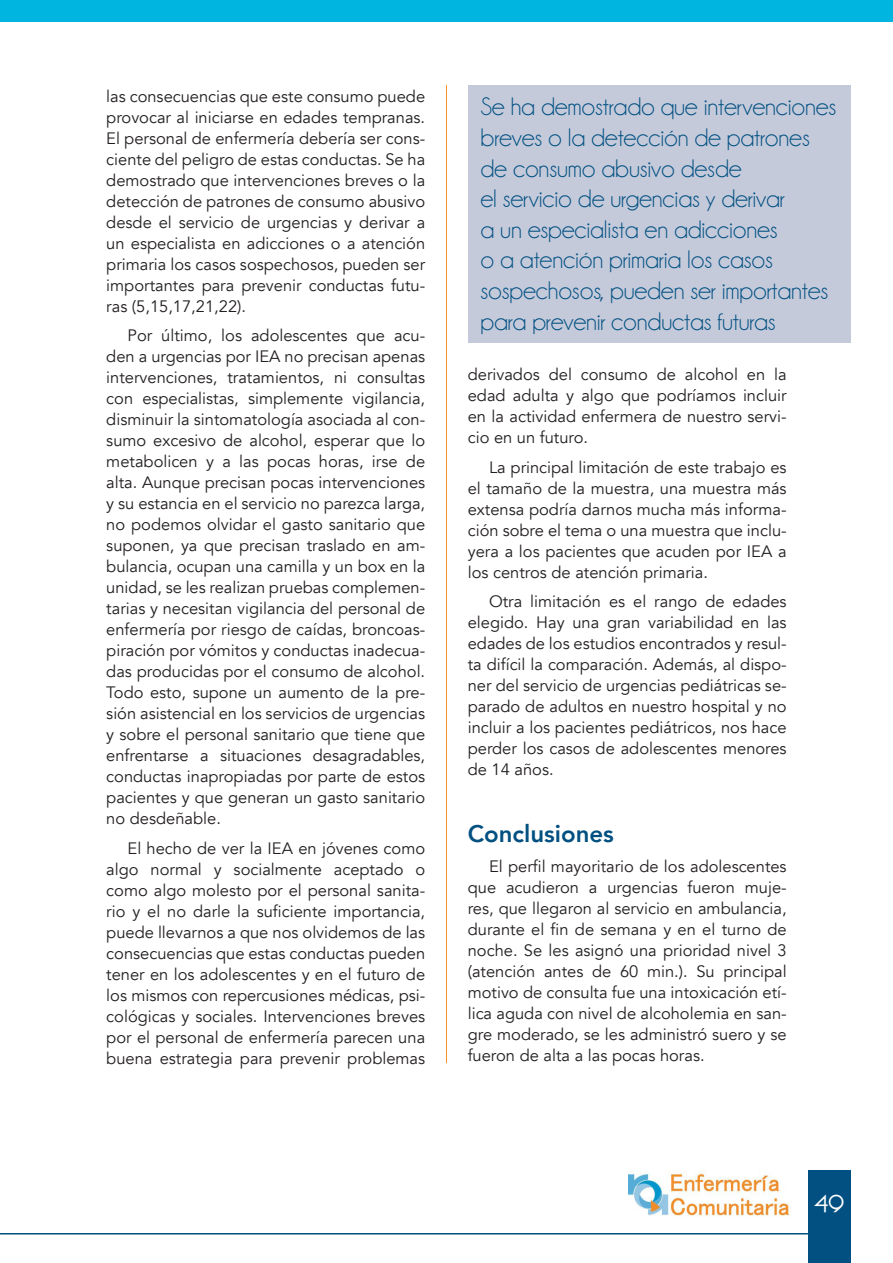
<style>
.page{position:relative;width:893px;height:1263px;background:#fff}
.page>*{position:absolute;margin:0;border:0;box-sizing:border-box;transform-origin:0 0}
.t1{font:25.5px/30.6px "Champagne&Limousines";letter-spacing:-.01em;color:#015081}
._6__Epígrafe_nivel_1{font:800 24px "Avenir";color:#015081}
.t2{font:24px "Vonique 92";color:#fff}
._7__Texto_corrido{font:16.5px/21px "Avenir";color:#231f20;text-align:justify}
</style>
<div class="page">
<img style="left:628px;top:1170px;width:162px;height:46px">
<div style="left:808px;top:1170px;width:42px;height:93px;background:#015081"></div>
<hr style="left:0;top:1233px;width:808px;height:1px;background:#015081">
<div style="left:0;top:0;width:893px;height:21px;background:#00b5e0"></div>
<hr style="left:446px;top:85px;width:1px;height:978px;background:#f69226">
<div style="left:468px;top:85px;width:382px;height:257px;background:#c5cadb"></div>
<p class="_7__Texto_corrido" style="left:106px;top:86px;width:320px">las consecuencias que este consumo puede provocar al iniciarse en edades tempranas.<br>El personal de enfermería debería ser cons&shy;ciente del peligro de estas conductas. Se ha demostrado que intervenciones breves o la detección de patrones de consumo abusivo desde el servicio de urgencias y derivar a un especialista en adicciones o a atención primaria los casos sospechosos, pueden ser importantes para prevenir conductas futu&shy;ras (5,15,17,21,22).</p>
<p class="_7__Texto_corrido" style="left:106px;top:325px;width:320px;text-indent:21px">Por último, los adolescentes que acu&shy;den a urgencias por IEA no precisan apenas intervenciones, tratamientos, ni consultas con especialistas, simplemente vigilancia, disminuir la sintomatología asociada al con&shy;sumo excesivo de alcohol, esperar que lo metabolicen y a las pocas horas, irse de alta. Aunque precisan pocas intervenciones y su estancia en el servicio no parezca larga, no podemos olvidar el gasto sanitario que suponen, ya que precisan traslado en am&shy;bulancia, ocupan una camilla y un box en la unidad, se les realizan pruebas complemen&shy;tarias y necesitan vigilancia del personal de enfermería por riesgo de caídas, broncoas&shy;piración por vómitos y conductas inadecua&shy;das producidas por el consumo de alcohol.<br>Todo esto, supone un aumento de la pre&shy;sión asistencial en los servicios de urgencias y sobre el personal sanitario que tiene que enfrentarse a situaciones desagradables, conductas inapropiadas por parte de estos pacientes y que generan un gasto sanitario no desdeñable.</p>
<p class="_7__Texto_corrido" style="left:106px;top:838px;width:320px;text-indent:21px">El hecho de ver la IEA en jóvenes como algo normal y socialmente aceptado o como algo molesto por el personal sanita&shy;rio y el no darle la suficiente importancia, puede llevarnos a que nos olvidemos de las consecuencias que estas conductas pueden tener en los adolescentes y en el futuro de los mismos con repercusiones médicas, psi&shy;cológicas y sociales. Intervenciones breves por el personal de enfermería parecen una buena estrategia para prevenir problemas</p>
<p class="t1" style="left:480px;top:92px;width:358px">Se ha demostrado que intervenciones breves o la detección de patrones de consumo abusivo desde<br>el servicio de urgencias y derivar<br>a un especialista en adicciones<br>o a atención primaria los casos sospechosos, pueden ser importantes para prevenir conductas futuras</p>
<p class="_7__Texto_corrido" style="left:468px;top:364px;width:320px">derivados del consumo de alcohol en la edad adulta y algo que podríamos incluir en la actividad enfermera de nuestro servi&shy;cio en un futuro.</p>
<p class="_7__Texto_corrido" style="left:468px;top:457px;width:320px;text-indent:21px">La principal limitación de este trabajo es el tamaño de la muestra, una muestra más extensa podría darnos mucha más informa&shy;ción sobre el tema o una muestra que inclu&shy;yera a los pacientes que acuden por IEA a los centros de atención primaria.</p>
<p class="_7__Texto_corrido" style="left:468px;top:591px;width:320px;text-indent:21px">Otra limitación es el rango de edades elegido. Hay una gran variabilidad en las edades de los estudios encontrados y resul&shy;ta difícil la comparación. Además, al dispo&shy;ner del servicio de urgencias pediátricas se&shy;parado de adultos en nuestro hospital y no incluir a los pacientes pediátricos, nos hace perder los casos de adolescentes menores de 14 años.</p>
<p class="_6__Epígrafe_nivel_1" style="left:468px;top:815px;width:148px">Conclusiones</p>
<p class="_7__Texto_corrido" style="left:468px;top:856px;width:320px;text-indent:21px">El perfil mayoritario de los adolescentes que acudieron a urgencias fueron muje&shy;res, que llegaron al servicio en ambulancia, durante el fin de semana y en el turno de noche. Se les asignó una prioridad nivel 3 (atención antes de 60 min.). Su principal motivo de consulta fue una intoxicación etí&shy;lica aguda con nivel de alcoholemia en san&shy;gre moderado, se les administró suero y se fueron de alta a las pocas horas.</p>
<h2 class="t2" style="left:813px;top:1190px;width:33px">49</h2>
</div>
